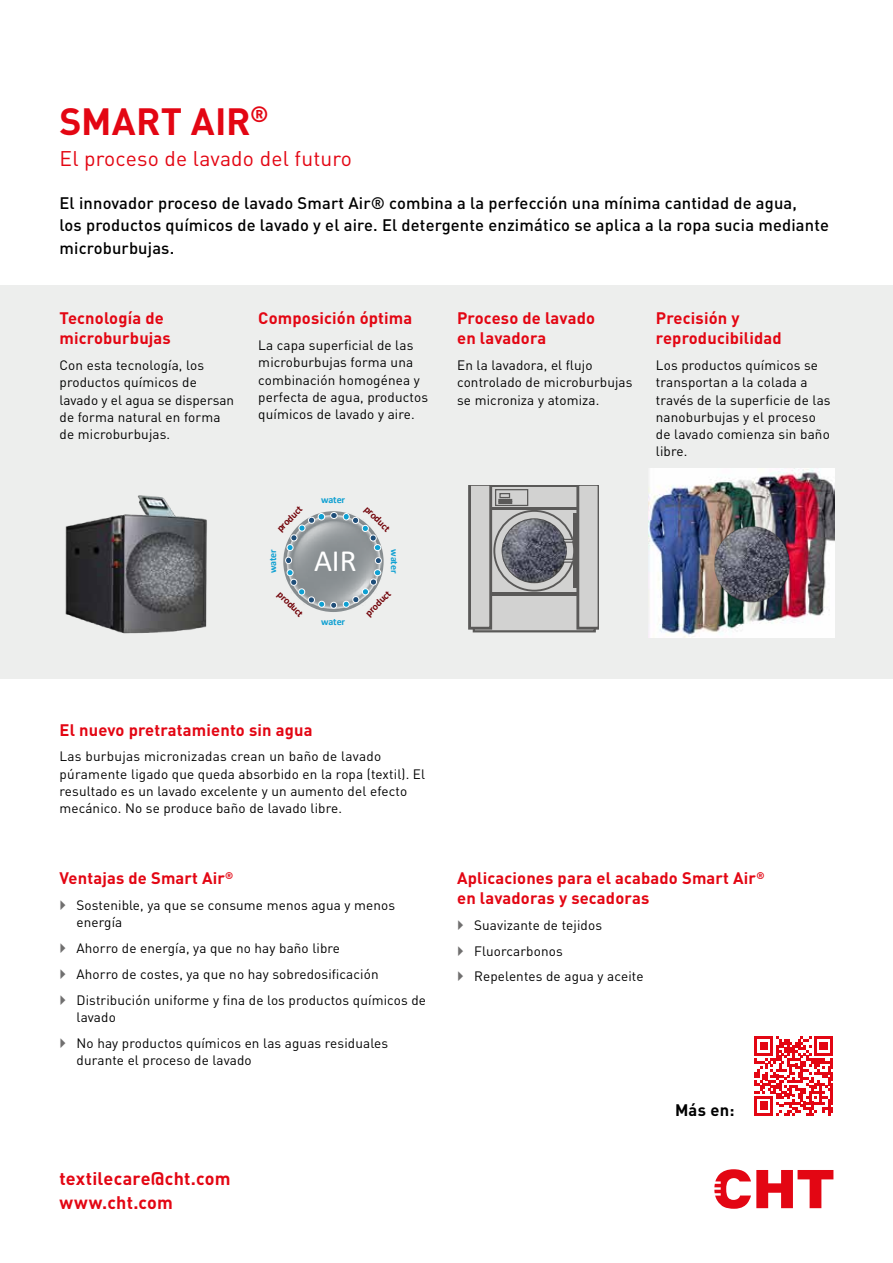
<style>
.page{position:relative;width:893px;height:1263px;background:#fff}
.page>*{position:absolute;margin:0;border:0;box-sizing:border-box;transform-origin:0 0}
.t1{font:700 37.5px "DIN Pro";letter-spacing:.005em;color:#e30613}
.t2{font:31.05px "Calibri";color:#fff}
.t3{font:21px "DIN Pro";letter-spacing:.01em;color:#e30613}
.t4{font:700 18px/24px "DIN Pro";letter-spacing:.01em;color:#e30613}
.t5{font:700 16.5px/19.8px "DIN Pro";letter-spacing:.01em;color:#e30613}
.t6{font:500 16.5px/22.5px "DIN Pro";letter-spacing:.01em;color:#000}
.t7{font:700 16.5px "DIN Pro";color:#000}
.t8{font:13.5px/17.2px "DIN Pro";letter-spacing:.01em;color:#000}
.t9{font:700 10.05px "Calibri";color:#720309}
.t10{font:700 10.05px "Calibri";letter-spacing:-.015em;color:#0fa0d2}
</style>
<div class="page">
<div style="left:0;top:285px;width:893px;height:393px;background:#edeeed"></div>
<svg style="left:754px;top:1036px;width:79px;height:79px"></svg>
<img style="left:285px;top:513px;width:97px;height:96px">
<div style="left:343px;top:513px;width:6px;height:7px;background:#0fa0d2;border-radius:50%"></div>
<div style="left:343px;top:513px;width:6px;height:7px;border:1px solid #fff;border-radius:50%"></div>
<div style="left:318px;top:513px;width:7px;height:7px;background:#0fa0d2;border-radius:50%"></div>
<div style="left:318px;top:513px;width:7px;height:7px;border:1px solid #fff;border-radius:50%"></div>
<div style="left:374px;top:570px;width:7px;height:6px;background:#0fa0d2;border-radius:50%"></div>
<div style="left:374px;top:569px;width:7px;height:7px;border:1px solid #fff;border-radius:50%"></div>
<div style="left:374px;top:545px;width:7px;height:6px;background:#0fa0d2;border-radius:50%"></div>
<div style="left:374px;top:544px;width:7px;height:7px;border:1px solid #fff;border-radius:50%"></div>
<div style="left:287px;top:569px;width:6px;height:7px;border:1px solid #fff;border-radius:50%"></div>
<svg style="left:352px;top:517px;width:25px;height:25px"></svg>
<svg style="left:287px;top:570px;width:38px;height:37px"></svg>
<svg style="left:343px;top:578px;width:34px;height:29px"></svg>
<svg style="left:287px;top:516px;width:28px;height:35px"></svg>
<svg style="left:375px;top:558px;width:6px;height:6px"></svg>
<div style="left:375px;top:557px;width:6px;height:7px;border:1px solid #fff;border-radius:50%"></div>
<div style="left:286px;top:557px;width:6px;height:7px;background:#1f4e79;border-radius:50%"></div>
<div style="left:285px;top:557px;width:7px;height:7px;border:1px solid #fff;border-radius:50%"></div>
<svg style="left:331px;top:602px;width:6px;height:6px"></svg>
<svg style="left:331px;top:512px;width:6px;height:6px"></svg>
<div style="left:331px;top:512px;width:6px;height:7px;border:1px solid #fff;border-radius:50%"></div>
<img style="left:65px;top:495px;width:142px;height:139px">
<img style="left:126px;top:509px;width:81px;height:111px">
<svg style="left:474px;top:486px;width:121px;height:145px"></svg>
<hr style="left:490px;top:485px;width:88px;height:1px;background:#5a5958">
<hr style="left:490px;top:507px;width:88px;height:2px;background:#5a5958">
<hr style="left:490px;top:592px;width:88px;height:3px;background:#5a5958">
<svg style="left:468px;top:485px;width:24px;height:145px;background:#b4b3b2"></svg>
<div style="left:496px;top:490px;width:32px;height:15px;background:#d2d2d1"></div>
<div style="left:495px;top:489px;width:33px;height:17px;border:1px solid #5a5958"></div>
<svg style="left:498px;top:485px;width:100px;height:145px;background:#babab9"></svg>
<img style="left:502px;top:518px;width:65px;height:65px">
<img style="left:649px;top:469px;width:186px;height:169px">
<img style="left:713px;top:525px;width:77px;height:77px">
<svg style="left:714px;top:1169px;width:119px;height:40px"></svg>
<h1 class="t1" style="left:60px;top:96px;width:211px">SMART AIR<sup>®</sup></h1>
<h3 class="t3" style="left:60px;top:145px;width:294px">El proceso de lavado del futuro</h3>
<p class="t6" style="left:60px;top:191px;width:771px">El innovador proceso de lavado Smart Air® combina a la perfección una mínima cantidad de agua,<br>los productos químicos de lavado y el aire. El detergente enzimático se aplica a la ropa sucia mediante microburbujas.</p>
<p class="t5" style="left:60px;top:308px;width:113px">Tecnología de microburbujas</p>
<p class="t8" style="left:60px;top:356px;width:176px">Con esta tecnología, los productos químicos de lavado y el agua se dispersan de forma natural en forma de microburbujas.</p>
<p class="t5" style="left:258px;top:308px;width:155px">Composición óptima</p>
<p class="t8" style="left:258px;top:336px;width:171px">La capa superficial de las microburbujas forma una combinación homogénea y perfecta de agua, productos químicos de lavado y aire.</p>
<p class="t9" style="left:273px;top:525px;width:33px;rotate:-45deg">product</p>
<p class="t10" style="left:321px;top:492px;width:25px">water</p>
<p class="t9" style="left:371px;top:502px;width:33px;rotate:45deg">product</p>
<p class="t10" style="left:266px;top:573px;width:25px;rotate:-90deg">water</p>
<p class="t10" style="left:402px;top:549px;width:25px;rotate:90deg">water</p>
<p class="t9" style="left:362px;top:609px;width:33px;rotate:-45deg">product</p>
<h2 class="t2" style="left:314px;top:539px;width:44px">AIR</h2>
<p class="t9" style="left:284px;top:588px;width:33px;rotate:45deg">product</p>
<p class="t10" style="left:321px;top:614px;width:25px">water</p>
<p class="t5" style="left:457px;top:308px;width:139px">Proceso de lavado en lavadora</p>
<p class="t8" style="left:457px;top:356px;width:177px">En la lavadora, el flujo controlado de microburbujas se microniza y atomiza.</p>
<p class="t5" style="left:656px;top:308px;width:127px">Precisión y reproducibilidad</p>
<p class="t8" style="left:656px;top:356px;width:176px">Los productos químicos se transportan a la colada a través de la superficie de las nanoburbujas y el proceso de lavado comienza sin baño libre.</p>
<p class="t5" style="left:60px;top:719px;width:254px">El nuevo pretratamiento sin agua</p>
<p class="t8" style="left:60px;top:747px;width:367px">Las burbujas micronizadas crean un baño de lavado púramente ligado que queda absorbido en la ropa (textil). El resultado es un lavado excelente y un aumento del efecto mecánico. No se produce baño de lavado libre.</p>
<p class="t5" style="left:60px;top:868px;width:175px">Ventajas de Smart Air<sup>®</sup></p>
<p class="t8" style="left:77px;top:896px;width:320px">Sostenible, ya que se consume menos agua y menos energía</p>
<p class="t8" style="left:77px;top:935px;width:351px;line-height:25.8px">Ahorro de energía, ya que no hay baño libre<br>Ahorro de costes, ya que no hay sobredosificación<br>Distribución uniforme y fina de los productos químicos de</p>
<p class="t8" style="left:77px;top:1003px;width:313px;line-height:25.8px">lavado<br>No hay productos químicos en las aguas residuales</p>
<p class="t8" style="left:77px;top:1051px;width:177px">durante el proceso de lavado</p>
<h3 class="t4" style="left:60px;top:1165px;width:172px">textilecare@cht.com www.cht.com</h3>
<p class="t5" style="left:457px;top:868px;width:309px">Aplicaciones para el acabado Smart Air<sup>® </sup>en lavadoras y secadoras</p>
<p class="t8" style="left:474px;top:911px;width:171px;line-height:25.8px">Suavizante de tejidos<br>Fluorcarbonos<br>Repelentes de agua y aceite</p>
<p class="t7" style="left:675px;top:1099px;width:61px">Más en:</p>
</div>
